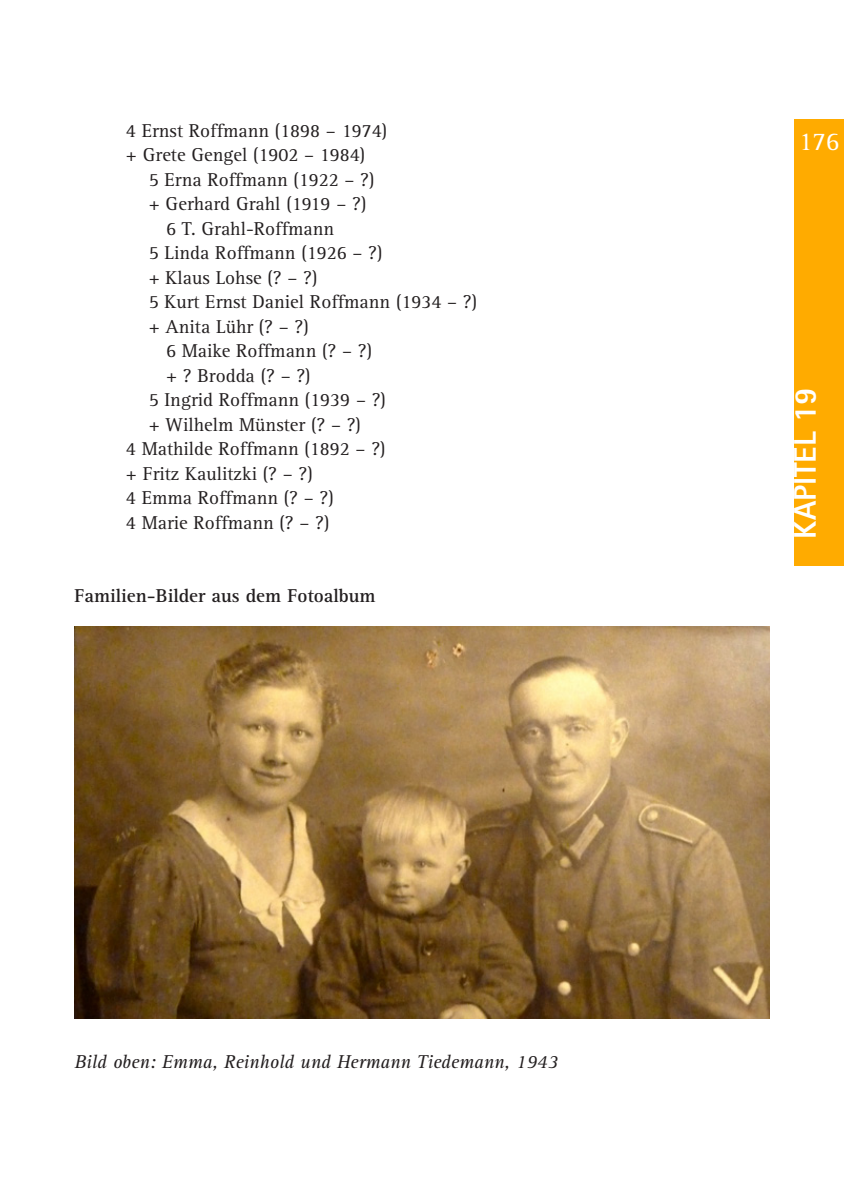
<style>
.page{position:relative;width:844px;height:1191px;background:#fff}
.page>*{position:absolute;margin:0;border:0;box-sizing:border-box;transform-origin:0 0}
.Kapitel{font:800 31.5px "Rotis Sans Serif Std";color:#fff}
.t1{font:26.25px "Rotis Serif Std";color:#fff}
.Fließtext{font:19.25px "Rotis Serif Std";color:#231f20}
.Fließtext-2{font:italic 19.25px "Rotis Serif Std";color:#231f20}
.Fließtext-3{font:700 19.25px "Rotis Serif Std";color:#231f20}
</style>
<div class="page">
<div style="left:794px;top:119px;width:49px;height:446px;background:#ffab00"></div>
<img style="left:74px;top:627px;width:695px;height:392px">
<p class="Fließtext" style="left:126px;top:119px;width:262px">4 Ernst Roffmann (1898 – 1974)</p>
<p class="Fließtext" style="left:126px;top:144px;width:241px">+ Grete Gengel (1902 – 1984)</p>
<p class="Fließtext" style="left:149px;top:168px;width:227px">5 Erna Roffmann (1922 – ?)</p>
<p class="Fließtext" style="left:149px;top:193px;width:219px">+ Gerhard Grahl (1919 – ?)</p>
<p class="Fließtext" style="left:166px;top:217px;width:170px">6 T. Grahl-Roffmann</p>
<p class="Fließtext" style="left:149px;top:242px;width:235px">5 Linda Roffmann (1926 – ?)</p>
<p class="Fließtext" style="left:149px;top:266px;width:170px">+ Klaus Lohse (? – ?)</p>
<p class="Fließtext" style="left:149px;top:291px;width:329px">5 Kurt Ernst Daniel Roffmann (1934 – ?)</p>
<p class="Fließtext" style="left:149px;top:315px;width:161px">+ Anita Lühr (? – ?)</p>
<p class="Fließtext" style="left:166px;top:340px;width:207px">6 Maike Roffmann (? – ?)</p>
<p class="Fließtext" style="left:166px;top:364px;width:146px">+ ? Brodda (? – ?)</p>
<p class="Fließtext" style="left:149px;top:389px;width:238px">5 Ingrid Roffmann (1939 – ?)</p>
<p class="Fließtext" style="left:149px;top:413px;width:213px">+ Wilhelm Münster (? – ?)</p>
<p class="Fließtext" style="left:126px;top:438px;width:261px">4 Mathilde Roffmann (1892 – ?)</p>
<p class="Fließtext" style="left:126px;top:462px;width:188px">+ Fritz Kaulitzki (? – ?)</p>
<p class="Fließtext" style="left:126px;top:487px;width:209px">4 Emma Roffmann (? – ?)</p>
<p class="Fließtext" style="left:126px;top:511px;width:205px">4 Marie Roffmann (? – ?)</p>
<p class="Fließtext-3" style="left:74px;top:584px;width:302px">Familien-Bilder aus dem Fotoalbum</p>
<p class="Fließtext-2" style="left:74px;top:1050px;width:485px">Bild oben: Emma, Reinhold und Hermann Tiedemann, 1943</p>
<h2 class="t1" style="left:798px;top:126px;width:42px">176</h2>
<p class="Kapitel" style="left:785px;top:538px;width:153px;rotate:-90deg">KAPITEL 19</p>
</div>
